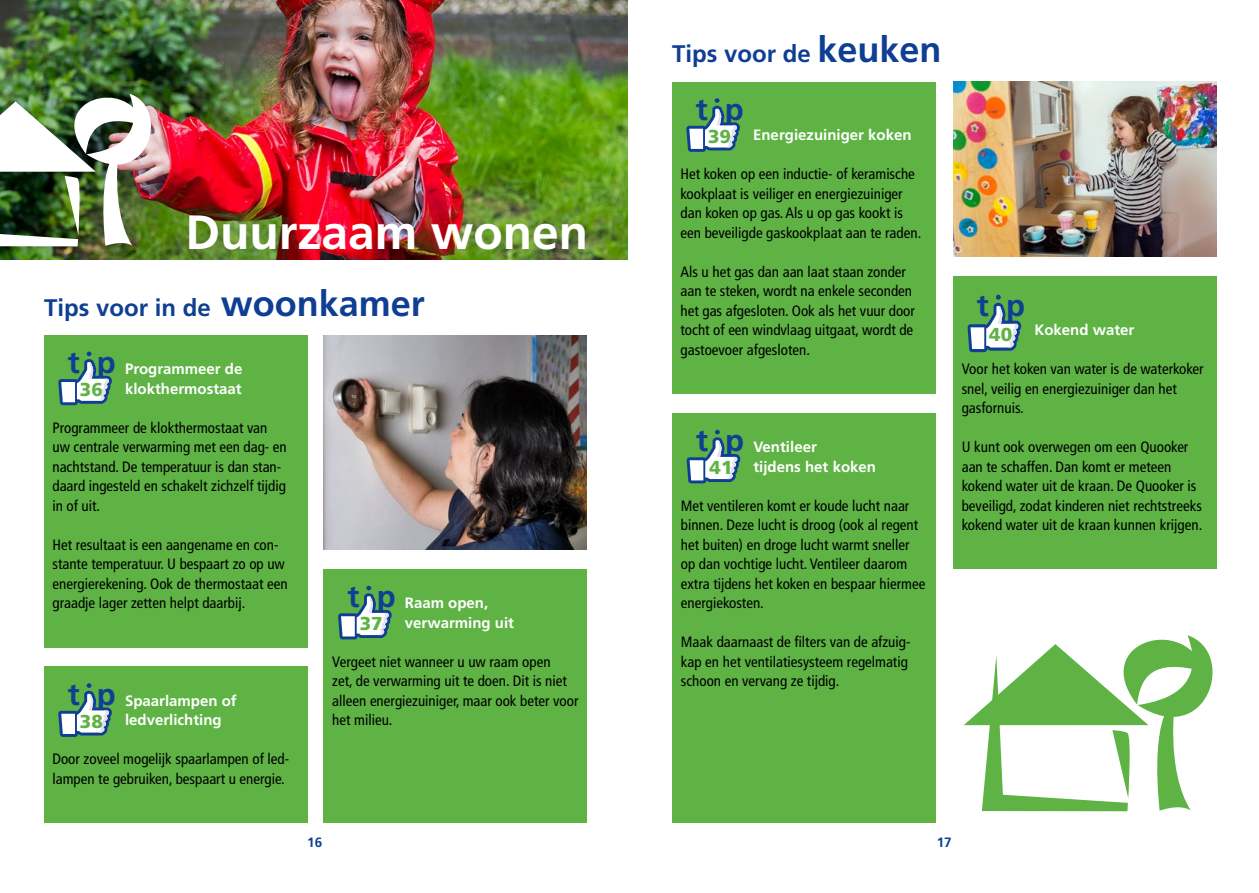
<style>
.page{position:relative;width:1259px;height:893px;background:#fff}
.page>*{position:absolute;margin:0;border:0;box-sizing:border-box;transform-origin:0 0}
.t1{font:700 48px "Frutiger LT Std";color:#fff}
.t2{font:700 30.9px "Frutiger LT Std";color:#0f3f93}
.t3{font:700 24px "Frutiger LT Std";color:#0f3f93}
.t4{font:900 18.75px "Frutiger LT Std";color:#5eb344}
.t5{font:condensed 15px/19.5px "Frutiger LT Std";color:#000}
.t6{font:700 15px/19.5px "Frutiger LT Std";color:#fff}
.t7{font:700 13.5px "Frutiger LT Std";color:#0f3f93}
.s1{font-size:36px}
</style>
<div class="page">
<img style="left:0;top:0;width:627px;height:260px">
<div style="left:44px;top:335px;width:263px;height:312px;background:#5eb344"></div>
<div style="left:44px;top:667px;width:263px;height:156px;background:#5eb344"></div>
<svg style="left:58px;top:352px;width:54px;height:53px"></svg>
<svg style="left:58px;top:683px;width:54px;height:54px"></svg>
<div style="left:324px;top:569px;width:263px;height:254px;background:#5eb344"></div>
<svg style="left:338px;top:586px;width:54px;height:53px"></svg>
<img style="left:324px;top:335px;width:262px;height:215px">
<img style="left:0;top:94px;width:151px;height:152px">
<div style="left:672px;top:82px;width:263px;height:312px;background:#5eb344"></div>
<div style="left:953px;top:277px;width:263px;height:292px;background:#5eb344"></div>
<svg style="left:686px;top:98px;width:54px;height:54px"></svg>
<svg style="left:967px;top:295px;width:54px;height:57px"></svg>
<div style="left:672px;top:413px;width:263px;height:410px;background:#5eb344"></div>
<svg style="left:686px;top:430px;width:54px;height:53px"></svg>
<img style="left:953px;top:82px;width:263px;height:175px">
<svg style="left:964px;top:635px;width:248px;height:176px"></svg>
<h1 class="t1" style="left:185px;top:204px;width:404px">Duurzaam wonen</h1>
<h3 class="t3" style="left:44px;top:293px;width:382px">Tips voor in de <span class="s1">woonkamer</span></h3>
<h2 class="t2" style="left:68px;top:344px;width:50px">t p</h2>
<p class="t4" style="left:80px;top:378px;width:24px">36</p>
<p class="t6" style="left:125px;top:359px;width:119px">Programmeer de klokthermostaat</p>
<p class="t5" style="left:52px;top:418px;width:236px">Programmeer de klokthermostaat van uw centrale verwarming met een dag- en nachtstand. De temperatuur is dan stan&shy;daard ingesteld en schakelt zichzelf tijdig in of uit.</p>
<p class="t5" style="left:52px;top:535px;width:237px">Het resultaat is een aangename en con&shy;stante temperatuur. U bespaart zo op uw energierekening. Ook de thermostaat een graadje lager zetten helpt daarbij.</p>
<h2 class="t2" style="left:68px;top:676px;width:50px">t p</h2>
<p class="t4" style="left:80px;top:710px;width:24px">38</p>
<p class="t6" style="left:125px;top:691px;width:113px">Spaarlampen of ledverlichting</p>
<p class="t5" style="left:52px;top:749px;width:238px">Door zoveel mogelijk spaarlampen of led&shy;lampen te gebruiken, bespaart u energie.</p>
<h2 class="t2" style="left:347px;top:578px;width:50px">t p</h2>
<p class="t4" style="left:360px;top:612px;width:24px">37</p>
<p class="t6" style="left:405px;top:593px;width:111px">Raam open, verwarming uit</p>
<p class="t5" style="left:332px;top:652px;width:248px">Vergeet niet wanneer u uw raam open<br>zet, de verwarming uit te doen. Dit is niet alleen energiezuiniger, maar ook beter voor het milieu.</p>
<h3 class="t3" style="left:672px;top:40px;width:271px">Tips voor de <span class="s1">keuken</span></h3>
<h2 class="t2" style="left:696px;top:91px;width:50px">t p</h2>
<p class="t4" style="left:708px;top:125px;width:24px">39</p>
<p class="t6" style="left:753px;top:125px;width:160px">Energiezuiniger koken</p>
<p class="t5" style="left:680px;top:164px;width:242px">Het koken op een inductie- of keramische kookplaat is veiliger en energiezuiniger dan koken op gas. Als u op gas kookt is een beveiligde gaskookplaat aan te raden.</p>
<p class="t5" style="left:680px;top:262px;width:236px">Als u het gas dan aan laat staan zonder aan te steken, wordt na enkele seconden het gas afgesloten. Ook als het vuur door tocht of een windvlaag uitgaat, wordt de gastoevoer afgesloten.</p>
<h2 class="t2" style="left:696px;top:422px;width:50px">t p</h2>
<p class="t4" style="left:709px;top:456px;width:24px">41</p>
<p class="t6" style="left:753px;top:437px;width:124px">Ventileer<br>tijdens het koken</p>
<p class="t5" style="left:681px;top:496px;width:246px">Met ventileren komt er koude lucht naar binnen. Deze lucht is droog (ook al regent het buiten) en droge lucht warmt sneller op dan vochtige lucht. Ventileer daarom extra tijdens het koken en bespaar hiermee energiekosten.</p>
<p class="t5" style="left:681px;top:632px;width:231px">Maak daarnaast de filters van de afzuig&shy;kap en het ventilatiesysteem regelmatig schoon en vervang ze tijdig.</p>
<h2 class="t2" style="left:977px;top:287px;width:50px">t p</h2>
<p class="t4" style="left:989px;top:324px;width:24px">40</p>
<p class="t6" style="left:1034px;top:320px;width:102px">Kokend water</p>
<p class="t5" style="left:961px;top:359px;width:243px">Voor het koken van water is de waterkoker snel, veilig en energiezuiniger dan het gasfornuis.</p>
<p class="t5" style="left:961px;top:437px;width:242px">U kunt ook overwegen om een Quooker aan te schaffen. Dan komt er meteen kokend water uit de kraan. De Quooker is beveiligd, zodat kinderen niet rechtstreeks kokend water uit de kraan kunnen krijgen.</p>
<p class="t7" style="left:307px;top:834px;width:17px">16</p>
<p class="t7" style="left:936px;top:834px;width:17px">17</p>
</div>
